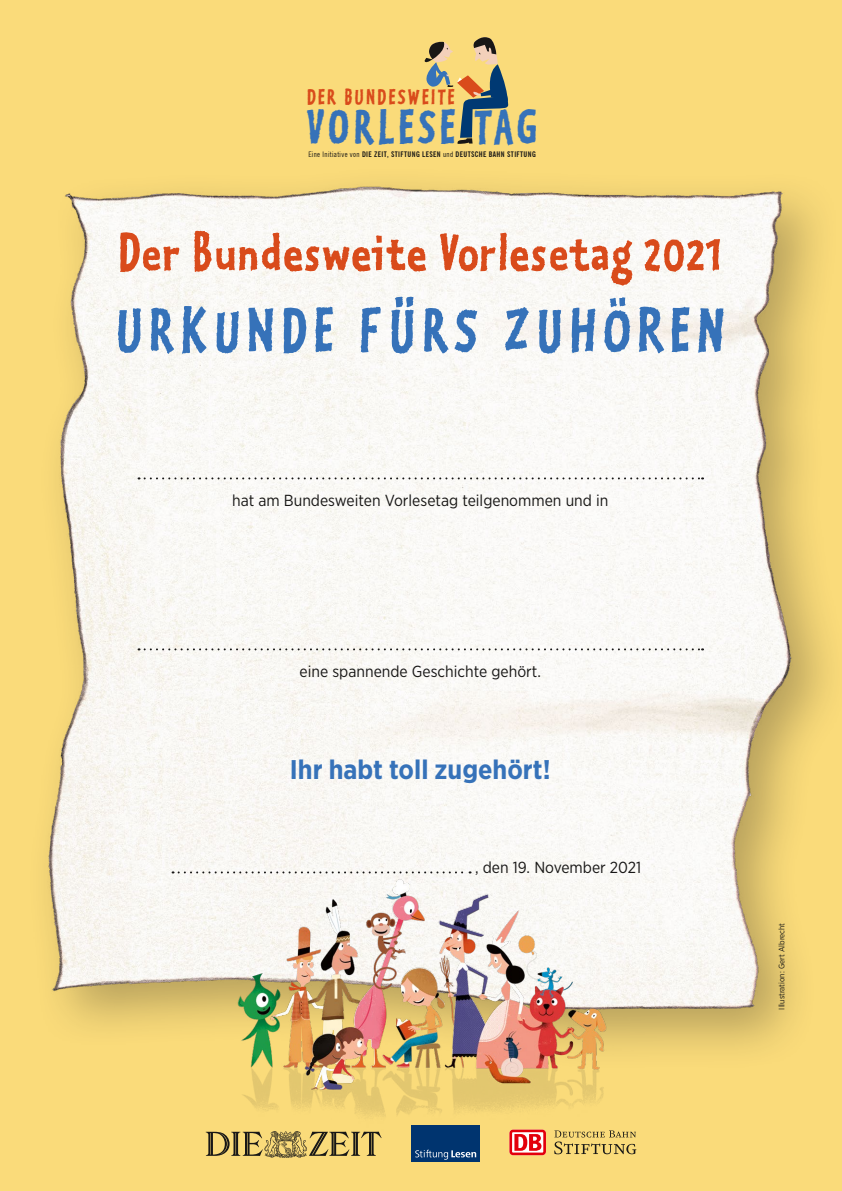
<style>
.page{position:relative;width:842px;height:1191px;background:#fadb7a}
.page>*{position:absolute;margin:0;border:0;box-sizing:border-box;transform-origin:0 0}
.t1{font:700 64px "Kosmik OT";letter-spacing:.11em;color:#3672b9}
.t2{font:700 55.5px "Kosmik OT";letter-spacing:.02em;color:#d94b1b}
.t3{font:700 49.9px "Kosmik OT";letter-spacing:.075em;color:#3672b9}
.t4{font:700 27px "Gotham Narrow";color:#3672b9}
.t5{font:700 22.2px "Kosmik OT";letter-spacing:.105em;color:#d94b1b}
.t6{font:16px "Gotham Narrow";color:#181716}
.t7{font:8px "Gotham Narrow";color:#181716}
.t8{font:700 condensed 7.6px "News Gothic BT";letter-spacing:.05em;color:#181716}
.s1{font-weight:400}
</style>
<div class="page">
<div style="left:25px;top:164px;width:817px;height:909px;background:#181716;opacity:.3"></div>
<img style="left:25px;top:170px;width:790px;height:859px">
<img style="left:174px;top:806px;width:485px;height:327px">
<svg style="left:424px;top:37px;width:84px;height:107px"></svg>
<svg style="left:139px;top:477px;width:564px;height:2px"></svg>
<svg style="left:139px;top:648px;width:564px;height:2px"></svg>
<svg style="left:173px;top:871px;width:298px;height:2px"></svg>
<svg style="left:509px;top:1129px;width:37px;height:26px"></svg>
<svg style="left:554px;top:1130px;width:82px;height:24px"></svg>
<svg style="left:206px;top:1131px;width:176px;height:27px"></svg>
<div style="left:411px;top:1125px;width:69px;height:37px;background:#00346f"></div>
<svg style="left:415px;top:1149px;width:61px;height:10px"></svg>
<p class="t5" style="left:307px;top:82px;width:149px">DER BUNDESWEITE</p>
<p class="t3" style="left:306px;top:94px;width:232px">VORLESE TAG</p>
<p class="t8" style="left:308px;top:150px;width:229px"><span class="s1">Eine Initiative von</span> DIE ZEIT, STIFTUNG LESEN <span class="s1">und</span> DEUTSCHE BAHN STIFTUNG</p>
<p class="t2" style="left:119px;top:215px;width:603px">Der Bundesweite Vorlesetag 2021</p>
<p class="t1" style="left:116px;top:288px;width:610px">URKUNDE FÜRS ZUHÖREN</p>
<p class="t6" style="left:232px;top:490px;width:378px">hat am Bundesweiten Vorlesetag teilgenommen und in</p>
<p class="t6" style="left:300px;top:661px;width:243px">eine spannende Geschichte gehört.</p>
<p class="t4" style="left:290px;top:752px;width:262px">Ihr habt toll zugehört!</p>
<p class="t6" style="left:475px;top:857px;width:168px">, den 19. November 2021</p>
<p class="t7" style="left:777px;top:1009px;width:88px;rotate:-90deg">Illustration: Gert Albrecht</p>
</div>
